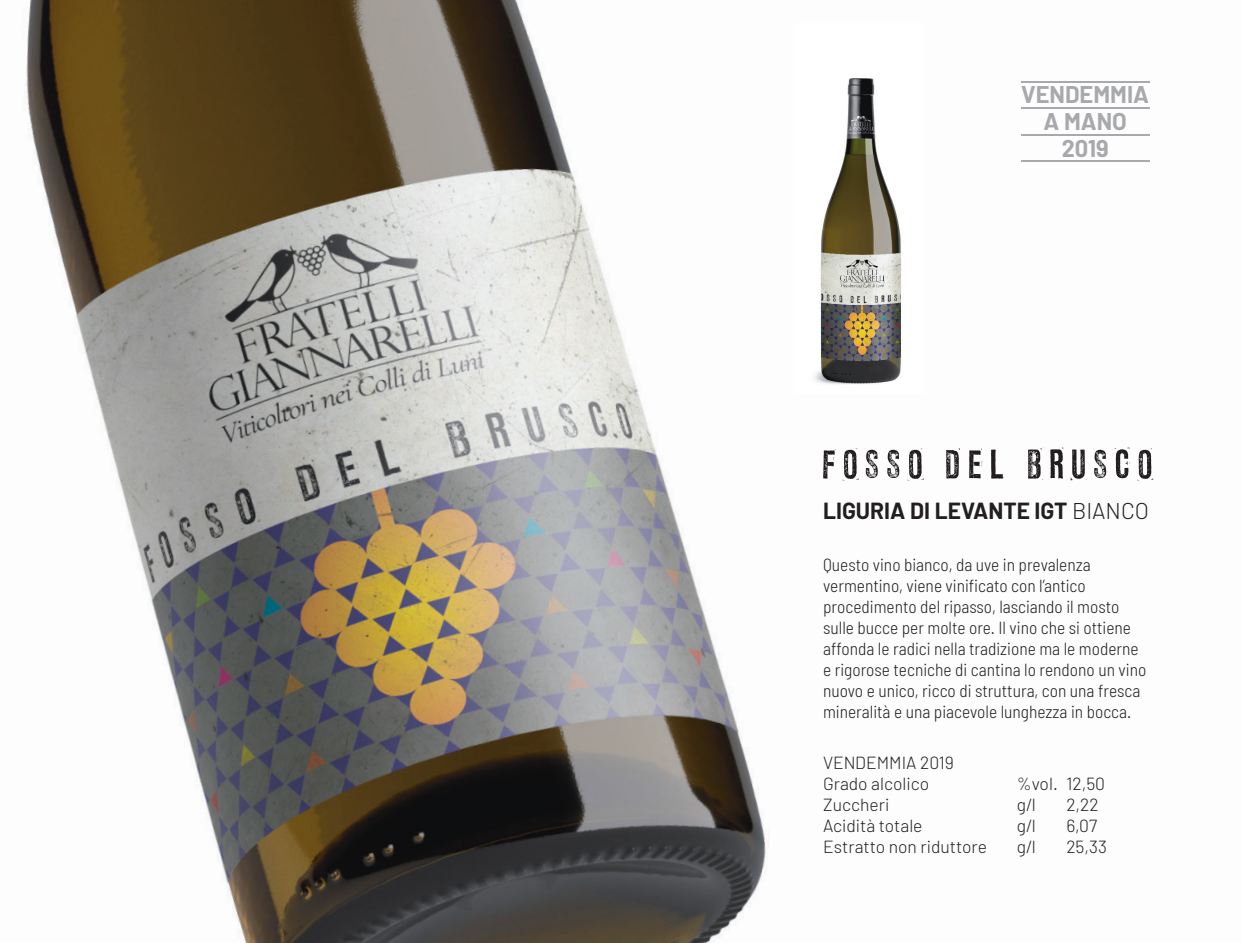
<style>
.page{position:relative;width:1241px;height:943px;background:#fff}
.page>*{position:absolute;margin:0;border:0;box-sizing:border-box;transform-origin:0 0}
.t1{font:700 23.62px/26.8px "Barlow";color:#a8a9ad;text-align:center}
.t2{font:700 22.75px "Barlow";color:#231f20}
.t3{font:300 semi-condensed 17.5px/21px "Barlow";color:#231f20}
.t4{font:300 17.5px/21px "Barlow";color:#231f20}
.s1{font-weight:300}
</style>
<div class="page">
<img style="left:24px;top:0;width:1130px;height:943px">
<hr style="left:1020px;top:108px;width:129px;height:1px;background:#a8a9ad">
<hr style="left:1020px;top:134px;width:129px;height:1px;background:#a8a9ad">
<hr style="left:1020px;top:160px;width:129px;height:1px;background:#a8a9ad">
<hr style="left:1020px;top:81px;width:129px;height:2px;background:#a8a9ad">
<img style="left:794px;top:24px;width:129px;height:369px">
<svg style="left:823px;top:446px;width:329px;height:34px"></svg>
<h1 class="t1" style="left:1021px;top:81px;width:129px">VENDEMMIA<br>A MANO<br>2019</h1>
<h2 class="t2" style="left:823px;top:496px;width:327px">LIGURIA DI LEVANTE IGT <span class="s1">BIANCO</span></h2>
<p class="t3" style="left:823px;top:553px;width:324px">Questo vino bianco, da uve in prevalenza vermentino, viene vinificato con l’antico procedimento del ripasso, lasciando il mosto sulle bucce per molte ore. Il vino che si ottiene affonda le radici nella tradizione ma le moderne e rigorose tecniche di cantina lo rendono un vino nuovo e unico, ricco di struttura, con una fresca mineralità e una piacevole lunghezza in bocca.</p>
<p class="t4" style="left:823px;top:752px;width:132px">VENDEMMIA 2019<br>Grado alcolico</p>
<p class="t4" style="left:1016px;top:773px;width:90px">%vol. 12,50</p>
<p class="t4" style="left:823px;top:794px;width:68px">Zuccheri</p>
<p class="t4" style="left:1016px;top:794px;width:21px">g/l</p>
<p class="t4" style="left:1066px;top:794px;width:34px">2,22</p>
<p class="t4" style="left:823px;top:815px;width:101px">Acidità totale</p>
<p class="t4" style="left:1016px;top:815px;width:21px">g/l</p>
<p class="t4" style="left:1066px;top:815px;width:32px">6,07</p>
<p class="t4" style="left:823px;top:836px;width:165px">Estratto non riduttore</p>
<p class="t4" style="left:1016px;top:836px;width:21px">g/l</p>
<p class="t4" style="left:1066px;top:836px;width:42px">25,33</p>
</div>
